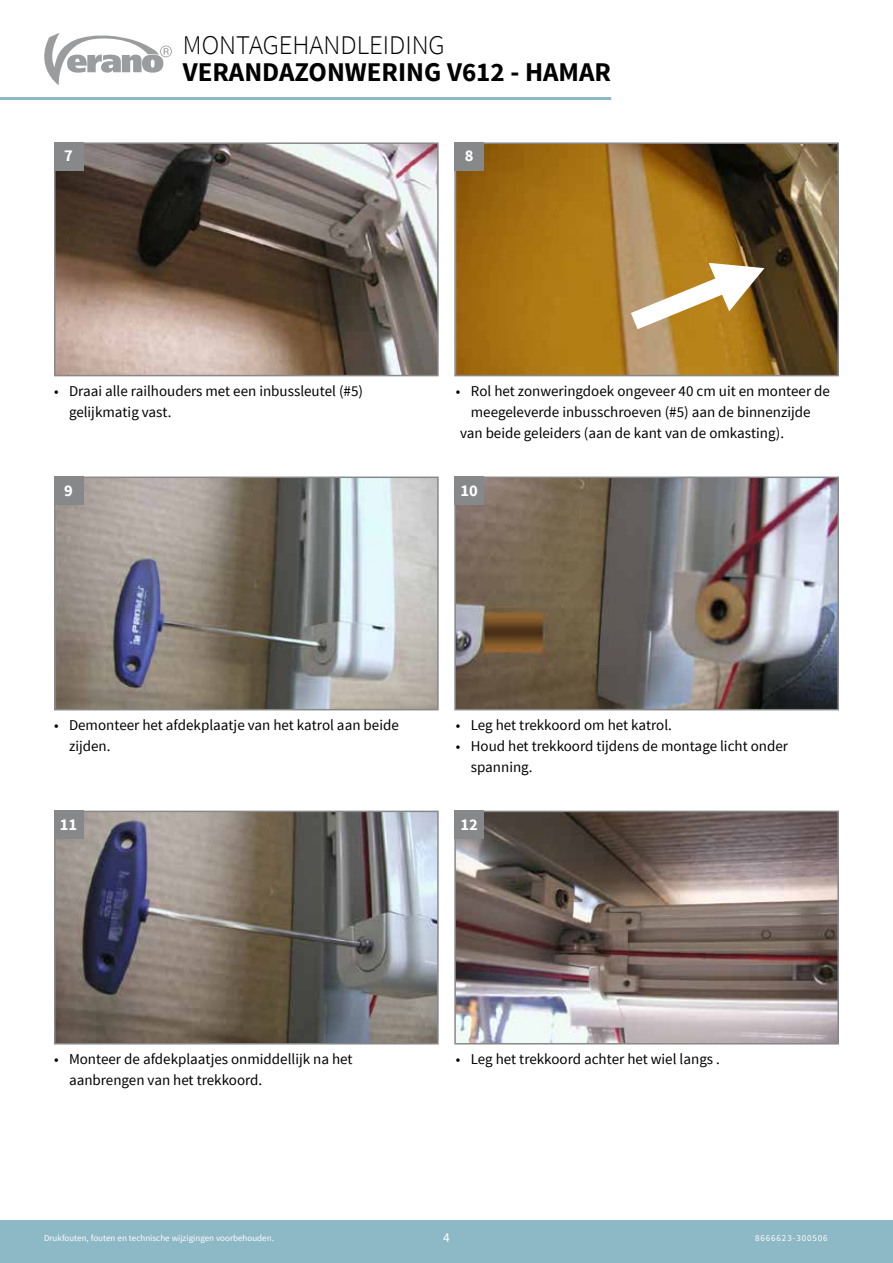
<style>
.page{position:relative;width:893px;height:1263px;background:#fff}
.page>*{position:absolute;margin:0;border:0;box-sizing:border-box;transform-origin:0 0}
.t1{font:700 27px "Source Sans Pro";color:#000}
.t2{font:300 27px "Source Sans Pro";color:#000}
.t3{font:700 16.5px "Source Sans Pro";color:#fff}
.t4{font:15px/21px "Source Sans Pro";color:#000}
.t5{font:13.5px "Source Sans Pro";color:#fff}
.t6{font:9px "Source Sans Pro";color:#fff}
.t7{font:9px "Source Sans Pro";letter-spacing:.1em;color:#fff}
</style>
<div class="page">
<svg style="left:44px;top:33px;width:128px;height:52px"></svg>
<hr style="left:0;top:97px;width:611px;height:3px;background:#8db8c5">
<div style="left:0;top:1220px;width:893px;height:43px;background:#8db8c5"></div>
<img style="left:57px;top:145px;width:379px;height:228px">
<div style="left:54px;top:142px;width:385px;height:234px;border:2px solid #87888a"></div>
<div style="left:54px;top:142px;width:29px;height:29px;background:#87888a"></div>
<img style="left:457px;top:145px;width:379px;height:228px">
<div style="left:454px;top:142px;width:385px;height:234px;border:2px solid #87888a"></div>
<div style="left:454px;top:142px;width:30px;height:29px;background:#87888a"></div>
<img style="left:457px;top:479px;width:379px;height:228px">
<div style="left:454px;top:476px;width:385px;height:234px;border:2px solid #87888a"></div>
<div style="left:454px;top:476px;width:30px;height:29px;background:#87888a"></div>
<img style="left:57px;top:479px;width:379px;height:228px">
<div style="left:54px;top:476px;width:385px;height:234px;border:2px solid #87888a"></div>
<div style="left:54px;top:476px;width:29px;height:29px;background:#87888a"></div>
<img style="left:57px;top:814px;width:379px;height:227px">
<div style="left:54px;top:811px;width:385px;height:233px;border:2px solid #87888a"></div>
<div style="left:54px;top:811px;width:29px;height:28px;background:#87888a"></div>
<img style="left:457px;top:814px;width:379px;height:227px">
<div style="left:454px;top:811px;width:385px;height:233px;border:2px solid #87888a"></div>
<div style="left:454px;top:811px;width:30px;height:28px;background:#87888a"></div>
<svg style="left:631px;top:263px;width:133px;height:66px"></svg>
<h1 class="t2" style="left:183px;top:29px;width:263px">MONTAGEHANDLEIDING</h1>
<h1 class="t1" style="left:183px;top:55px;width:430px">VERANDAZONWERING V612 - HAMAR</h1>
<p class="t3" style="left:64px;top:145px;width:10px">7</p>
<p class="t3" style="left:465px;top:145px;width:10px">8</p>
<p class="t4" style="left:69px;top:381px;width:295px;text-indent:-15px">• Draai alle railhouders met een inbussleutel (#5) gelijkmatig vast.</p>
<p class="t4" style="left:456px;top:381px;width:376px">• Rol het zonweringdoek ongeveer 40 cm uit en monteer de</p>
<p class="t4" style="left:471px;top:402px;width:341px">meegeleverde inbusschroeven (#5) aan de binnenzijde</p>
<p class="t4" style="left:460px;top:423px;width:326px">van beide geleiders (aan de kant van de omkasting).</p>
<p class="t3" style="left:64px;top:479px;width:10px">29</p>
<p class="t3" style="left:460px;top:479px;width:19px">10</p>
<p class="t4" style="left:69px;top:715px;width:331px;text-indent:-15px">• Demonteer het afdekplaatje van het katrol aan beide zijden.</p>
<p class="t4" style="left:456px;top:715px;width:218px">• Leg het trekkoord om het katrol.</p>
<p class="t4" style="left:471px;top:736px;width:319px;text-indent:-15px">• Houd het trekkoord tijdens de montage licht onder spanning.</p>
<p class="t3" style="left:60px;top:813px;width:19px">11</p>
<p class="t3" style="left:460px;top:813px;width:19px">12</p>
<p class="t4" style="left:69px;top:1049px;width:285px;text-indent:-15px">• Monteer de afdekplaatjes onmiddellijk na het aanbrengen van het trekkoord.</p>
<p class="t4" style="left:456px;top:1049px;width:266px">• Leg het trekkoord achter het wiel langs .</p>
<p class="t6" style="left:44px;top:1233px;width:231px">Drukfouten, fouten en technische wijzigingen voorbehouden.</p>
<p class="t5" style="left:443px;top:1229px;width:8px">4</p>
<p class="t7" style="left:755px;top:1233px;width:74px">8666623-300506</p>
</div>
